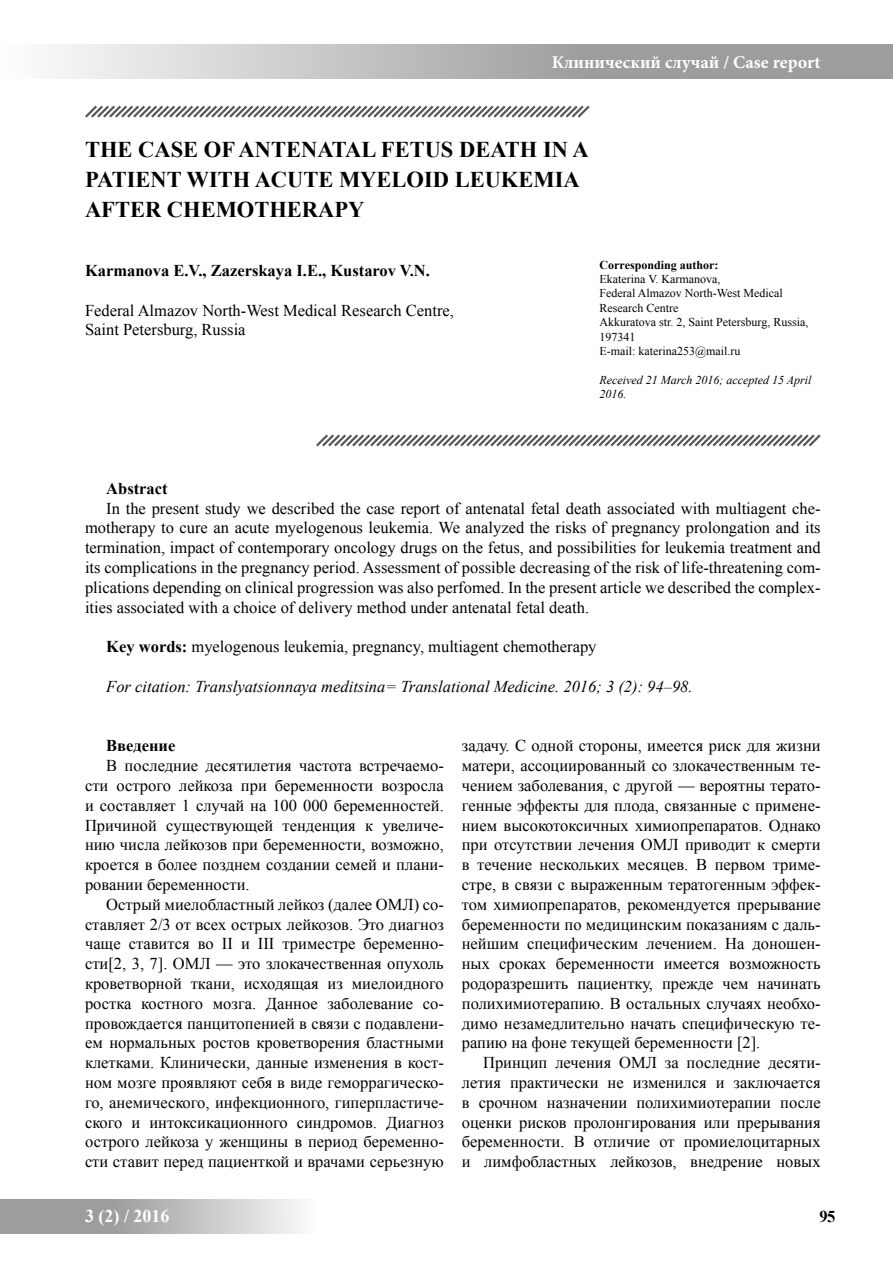
<style>
.page{position:relative;width:893px;height:1263px;background:#fff}
.page>*{position:absolute;margin:0;border:0;box-sizing:border-box;transform-origin:0 0}
.t1{font:700 22.5px/30px "Times New Roman";color:#000}
.t2{font:700 18px "Minion Pro";color:#fff}
.t3{font:700 18px "Times New Roman";color:#fff}
.t4{font:16.5px/19.8px "Times New Roman";color:#000;text-align:justify}
.t5{font:italic 16.5px "Times New Roman";color:#000}
.t6{font:700 16.5px "Times New Roman";color:#000}
.t7{font:12px/14.4px "Times New Roman";color:#000}
.t8{font:italic 12px/14.4px "Times New Roman";color:#000}
.t9{font:700 12px "Times New Roman";color:#000}
.s1{font-weight:700}
</style>
<div class="page">
<svg style="left:56px;top:45px;width:837px;height:34px;background:#b8b8b8"></svg>
<svg style="left:0;top:1199px;width:300px;height:34px;background:#b8b8b7"></svg>
<svg style="left:316px;top:434px;width:505px;height:13px"></svg>
<svg style="left:85px;top:105px;width:505px;height:13px"></svg>
<p class="t2" style="left:552px;top:50px;width:270px">Клинический случай / Case report</p>
<h1 class="t1" style="left:85px;top:134px;width:505px">THE CASE OF ANTENATAL FETUS DEATH IN A<br>PATIENT WITH ACUTE MYELOID LEUKEMIA<br>AFTER CHEMOTHERAPY</h1>
<p class="t6" style="left:85px;top:259px;width:346px">Karmanova E.V., Zazerskaya I.E., Kustarov V.N.</p>
<p class="t4" style="left:85px;top:300px;width:370px">Federal Almazov North-West Medical Research Centre,<br>Saint Petersburg, Russia</p>
<p class="t9" style="left:600px;top:256px;width:120px">Corresponding author:</p>
<p class="t7" style="left:600px;top:271px;width:210px">Ekaterina V. Karmanova,<br>Federal Almazov North-West Medical<br>Research Centre<br>Akkuratova str. 2, Saint Petersburg, Russia,<br>197341<br>E-mail: katerina253@mail.ru</p>
<p class="t8" style="left:600px;top:372px;width:213px">Received 21 March 2016; accepted 15 April<br>2016.</p>
<p class="t6" style="left:106px;top:477px;width:63px">Abstract</p>
<p class="t4" style="left:85px;top:498px;width:737px;text-indent:21px">In the present study we described the case report of antenatal fetal death associated with multiagent che&shy;motherapy to cure an acute myelogenous leukemia. We analyzed the risks of pregnancy prolongation and its termination, impact of contemporary oncology drugs on the fetus, and possibilities for leukemia treatment and its complications in the pregnancy period. Assessment of possible decreasing of the risk of life-threatening com&shy;plications depending on clinical progression was also perfomed. In the present article we described the complex&shy;ities assoсiated with a choice of delivery method under antenatal fetal death.</p>
<p class="t4" style="left:106px;top:637px;width:492px"><span class="s1">Key words:</span> myelogenous leukemia, pregnancy, multiagent chemotherapy</p>
<p class="t5" style="left:106px;top:675px;width:588px">For citation: Translyatsionnaya meditsina= Translational Medicine. 2016; 3 (2): 94–98.</p>
<p class="t6" style="left:106px;top:734px;width:71px">Введение</p>
<p class="t4" style="left:85px;top:755px;width:360px;text-indent:21px">В последние десятилетия частота встречаемо&shy;сти острого лейкоза при беременности возросла и составляет 1 случай на 100 000 беременностей.<br>Причиной существующей тенденция к увеличе&shy;нию числа лейкозов при беременности, возможно, кроется в более позднем создании семей и плани&shy;ровании беременности.</p>
<p class="t4" style="left:85px;top:894px;width:360px;text-indent:21px">Острый миелобластный лейкоз (далее ОМЛ) со&shy;ставляет 2/3 от всех острых лейкозов. Это диагноз чаще ставится во II и III триместре беременно&shy;сти[2, 3, 7]. ОМЛ — это злокачественная опухоль кроветворной ткани, исходящая из миелоидного ростка костного мозга. Данное заболевание со&shy;провождается панцитопенией в связи с подавлени&shy;ем нормальных ростов кроветворения бластными клетками. Клинически, данные изменения в кост&shy;ном мозге проявляют себя в виде геморрагическо&shy;го, анемического, инфекционного, гиперпластиче&shy;ского и интоксикационного синдромов. Диагноз острого лейкоза у женщины в период беременно&shy;сти ставит перед пациенткой и врачами серьезную</p>
<p class="t4" style="left:462px;top:736px;width:360px">задачу. С одной стороны, имеется риск для жизни матери, ассоциированный со злокачественным те&shy;чением заболевания, с другой — вероятны терато&shy;генные эффекты для плода, связанные с примене&shy;нием высокотоксичных химиопрепаратов. Однако при отсутствии лечения ОМЛ приводит к смерти в течение нескольких месяцев. В первом триме&shy;стре, в связи с выраженным тератогенным эффек&shy;том химиопрепаратов, рекомендуется прерывание беременности по медицинским показаниям с даль&shy;нейшим специфическим лечением. На доношен&shy;ных сроках беременности имеется возможность родоразрешить пациентку, прежде чем начинать полихимиотерапию. В остальных случаях необхо&shy;димо незамедлительно начать специфическую те&shy;рапию на фоне текущей беременности [2].</p>
<p class="t4" style="left:462px;top:1052px;width:360px;text-indent:21px">Принцип лечения ОМЛ за последние десяти&shy;летия практически не изменился и заключается в срочном назначении полихимиотерапии после оценки рисков пролонгирования или прерывания беременности. В отличие от промиелоцитарных и лимфобластных лейкозов, внедрение новых</p>
<p class="t3" style="left:85px;top:1204px;width:86px">3 (2) / 2016</p>
<p class="t6" style="left:819px;top:1205px;width:18px">95</p>
</div>
